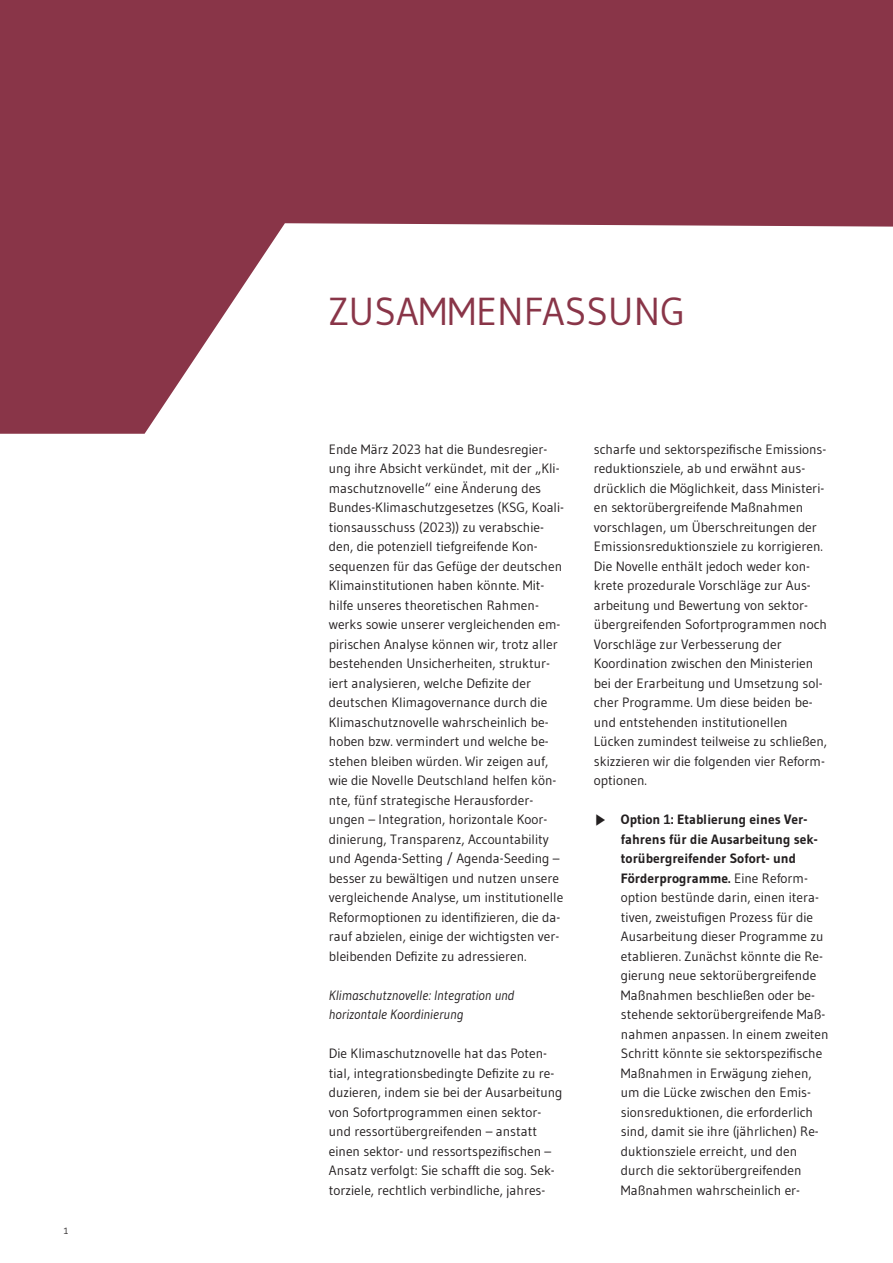
<style>
.page{position:relative;width:893px;height:1263px;background:#fff}
.page>*{position:absolute;margin:0;border:0;box-sizing:border-box;transform-origin:0 0}
.t1{font:39px "Gudea";color:#893548}
.t2{font:13.5px/19.5px "Gudea";color:#231f20}
.t3{font:italic 13.5px/19.5px "Gudea";color:#231f20}
.t4{font:9px "Gudea";color:#231f20}
.s1{font-family:"Malgun Gothic";font-weight:700}
.s2{font-weight:700}
</style>
<div class="page">
<svg style="left:0;top:0;width:893px;height:434px;fill:#893548"></svg>
<p class="t4" style="left:64px;top:1225px;width:6px">1</p>
<h1 class="t1" style="left:329px;top:287px;width:358px">ZUSAMMENFASSUNG</h1>
<p class="t2" style="left:329px;top:439px;width:237px">Ende März 2023 hat die Bundesregier&shy;ung ihre Absicht verkündet, mit der „Kli&shy;maschutznovelle“ eine Änderung des Bundes-Klimaschutzgesetzes (KSG, Koali&shy;tionsausschuss (2023)) zu verabschie&shy;den, die potenziell tiefgreifende Kon&shy;sequenzen für das Gefüge der deutschen Klimainstitutionen haben könnte. Mit&shy;hilfe unseres theoretischen Rahmen&shy;werks sowie unserer vergleichenden em&shy;pirischen Analyse können wir, trotz aller bestehenden Unsicherheiten, struktur&shy;iert analysieren, welche Defizite der deutschen Klimagovernance durch die Klimaschutznovelle wahrscheinlich be&shy;hoben bzw. vermindert und welche be&shy;stehen bleiben würden. Wir zeigen auf, wie die Novelle Deutschland helfen kön&shy;nte, fünf strategische Herausforder&shy;ungen – Integration, horizontale Koor&shy;dinierung, Transparenz, Accountability und Agenda-Setting / Agenda-Seeding – besser zu bewältigen und nutzen unsere vergleichende Analyse, um institutionelle Reformoptionen zu identifizieren, die da&shy;rauf abzielen, einige der wichtigsten ver&shy;bleibenden Defizite zu adressieren.</p>
<p class="t3" style="left:329px;top:985px;width:187px">Klimaschutznovelle: Integration und horizontale Koordinierung</p>
<p class="t2" style="left:329px;top:1044px;width:235px">Die Klimaschutznovelle hat das Poten&shy;tial, integrationsbedingte Defizite zu re&shy;duzieren, indem sie bei der Ausarbeitung von Sofortprogrammen einen sektor&shy;und ressortübergreifenden – anstatt einen sektor- und ressortspezifischen – Ansatz verfolgt: Sie schafft die sog. Sek&shy;torziele, rechtlich verbindliche, jahres-</p>
<p class="t2" style="left:594px;top:439px;width:235px">scharfe und sektorspezifische Emissions&shy;reduktionsziele, ab und erwähnt aus&shy;drücklich die Möglichkeit, dass Ministeri&shy;en sektorübergreifende Maßnahmen vorschlagen, um Überschreitungen der Emissionsreduktionsziele zu korrigieren.<br>Die Novelle enthält jedoch weder kon&shy;krete prozedurale Vorschläge zur Aus&shy;arbeitung und Bewertung von sektor&shy;übergreifenden Sofortprogrammen noch Vorschläge zur Verbesserung der Koordination zwischen den Ministerien bei der Erarbeitung und Umsetzung sol&shy;cher Programme. Um diese beiden be&shy;und entstehenden institutionellen Lücken zumindest teilweise zu schließen, skizzieren wir die folgenden vier Reform&shy;optionen.</p>
<p class="t2" style="left:621px;top:810px;width:209px;text-indent:-27px"><span class="s1">▶</span> <span class="s2">Option 1: Etablierung eines Ver&shy;fahrens für die Ausarbeitung sek&shy;torübergreifender Sofort- und Förderprogramme.</span> Eine Reform&shy;option bestünde darin, einen itera&shy;tiven, zweistufigen Prozess für die Ausarbeitung dieser Programme zu etablieren. Zunächst könnte die Re&shy;gierung neue sektorübergreifende Maßnahmen beschließen oder be&shy;stehende sektorübergreifende Maß&shy;nahmen anpassen. In einem zweiten Schritt könnte sie sektorspezifische Maßnahmen in Erwägung ziehen, um die Lücke zwischen den Emis&shy;sionsreduktionen, die erforderlich sind, damit sie ihre (jährlichen) Re&shy;duktionsziele erreicht, und den durch die sektorübergreifenden Maßnahmen wahrscheinlich er-</p>
</div>
